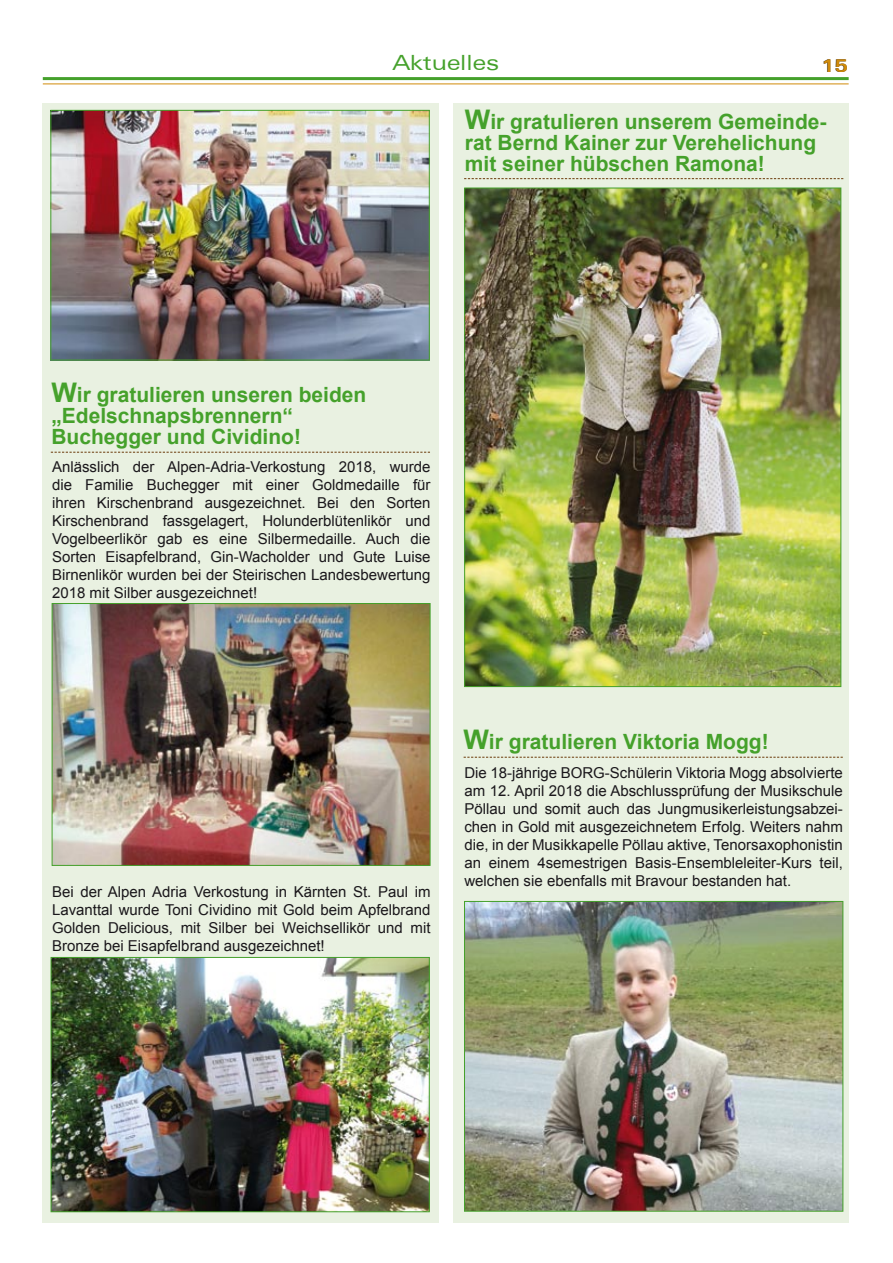
<style>
.page{position:relative;width:893px;height:1263px;background:#fff}
.page>*{position:absolute;margin:0;border:0;box-sizing:border-box;transform-origin:0 0}
.t1{font:700 21px/21px "Arial";color:#45a12b}
.t2{font:expanded 21px "Zurich BT";color:#45a12b}
.t3{font:700 expanded 18px "Zurich BT";color:#d18b0a}
.t4{font:15px/18px "Arial";color:#1a171b;text-align:justify}
.s1{font-size:27px}
</style>
<div class="page">
<div style="left:42px;top:103px;width:397px;height:1119px;background:#e9f1e1"></div>
<div style="left:453px;top:103px;width:396px;height:1119px;background:#e9f1e1"></div>
<hr style="left:43px;top:84px;width:806px;height:1px;background:#d18b0a">
<hr style="left:43px;top:77px;width:806px;height:3px;background:#45a12b">
<svg style="left:464px;top:178px;width:379px;height:1px"></svg>
<svg style="left:51px;top:452px;width:379px;height:1px"></svg>
<svg style="left:464px;top:757px;width:379px;height:1px"></svg>
<img style="left:466px;top:903px;width:375px;height:306px">
<div style="left:464px;top:901px;width:379px;height:310px;border:1px solid #45a12b"></div>
<img style="left:54px;top:605px;width:374px;height:258px">
<div style="left:52px;top:603px;width:378px;height:262px;border:1px solid #45a12b"></div>
<img style="left:53px;top:959px;width:374px;height:251px">
<div style="left:51px;top:957px;width:378px;height:255px;border:1px solid #45a12b"></div>
<img style="left:466px;top:190px;width:373px;height:495px">
<img style="left:53px;top:112px;width:374px;height:246px">
<div style="left:51px;top:110px;width:378px;height:250px;border:1px solid #45a12b"></div>
<h1 class="t2" style="left:392px;top:50px;width:108px">Aktuelles</h1>
<h1 class="t1" style="left:465px;top:112px;width:363px"><span class="s1">W</span>ir gratulieren unserem Gemeinde&shy;rat Bernd Kainer zur Verehelichung mit seiner hübschen Ramona!</h1>
<p class="t3" style="left:821px;top:55px;width:28px">15</p>
<h1 class="t1" style="left:51px;top:385px;width:316px"><span class="s1">W</span>ir gratulieren unseren beiden „Edelschnapsbrennern“<br>Buchegger und Cividino!</h1>
<p class="t4" style="left:52px;top:458px;width:380px">Anlässlich der Alpen-Adria-Verkostung 2018, wurde die Familie Buchegger mit einer Goldmedaille für ihren Kirschenbrand ausgezeichnet. Bei den Sorten Kirschenbrand fassgelagert, Holunderblütenlikör und Vogelbeerlikör gab es eine Silbermedaille. Auch die Sorten Eisapfelbrand, Gin-Wacholder und Gute Luise Birnenlikör wurden bei der Steirischen Landesbewertung 2018 mit Silber ausgezeichnet!</p>
<p class="t4" style="left:52px;top:882px;width:380px">Bei der Alpen Adria Verkostung in Kärnten St. Paul im Lavanttal wurde Toni Cividino mit Gold beim Apfelbrand Golden Delicious, mit Silber bei Weichsellikör und mit Bronze bei Eisapfelbrand ausgezeichnet!</p>
<h1 class="t1" style="left:463px;top:731px;width:307px"><span class="s1">W</span>ir gratulieren Viktoria Mogg!</h1>
<p class="t4" style="left:464px;top:764px;width:380px">Die 18-jährige BORG-Schülerin Viktoria Mogg absolvierte am 12. April 2018 die Abschlussprüfung der Musikschule Pöllau und somit auch das Jungmusikerleistungsabzei&shy;chen in Gold mit ausgezeichnetem Erfolg. Weiters nahm die, in der Musikkapelle Pöllau aktive, Tenorsaxophonistin an einem 4semestrigen Basis-Ensembleleiter-Kurs teil, welchen sie ebenfalls mit Bravour bestanden hat.</p>
</div>
